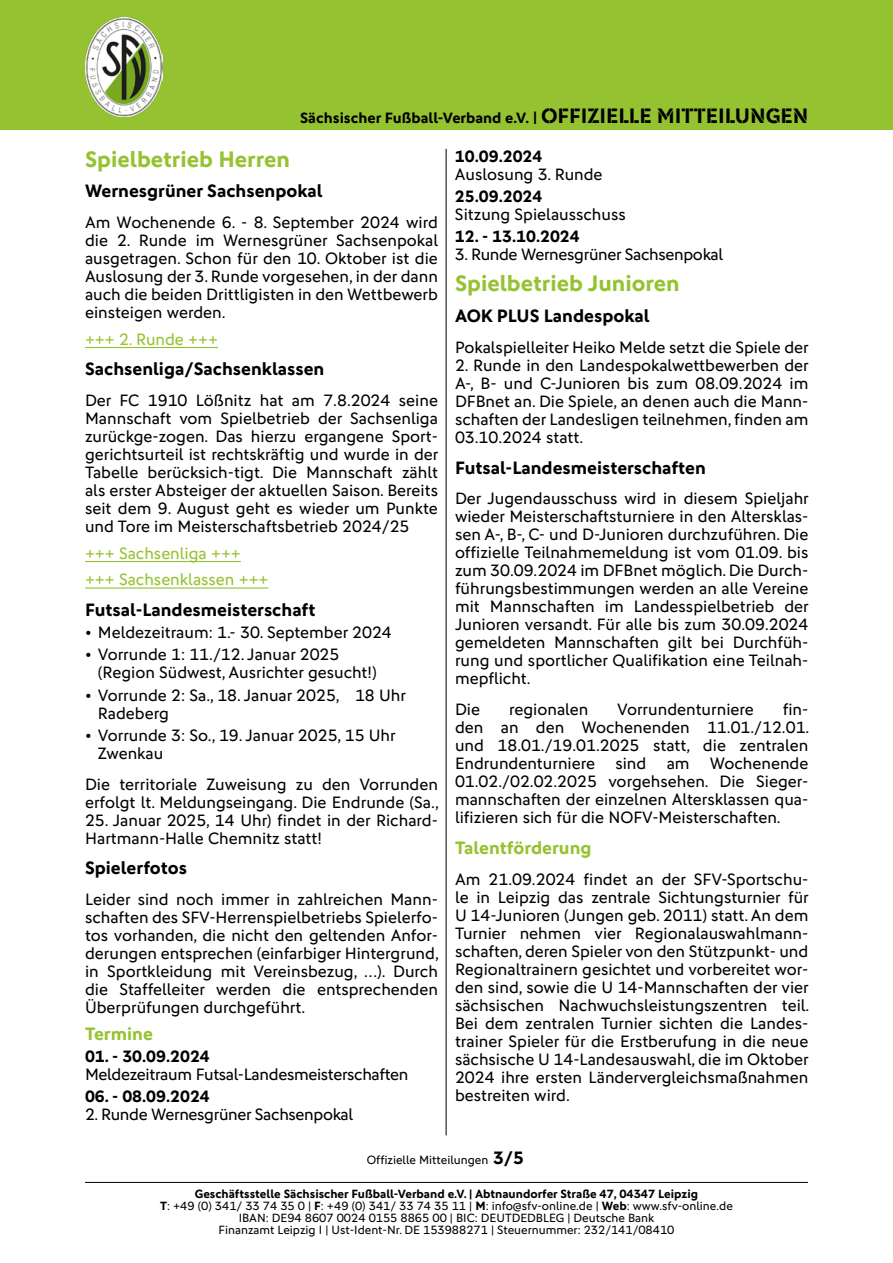
<style>
.page{position:relative;width:893px;height:1263px;background:#fff}
.page>*{position:absolute;margin:0;border:0;box-sizing:border-box;transform-origin:0 0}
.t1{font:700 22.5px "DFB Sans";color:#95c230}
.t2{font:700 18px "DFB Sans";color:#000}
.t3{font:700 18px "DFB Sans";color:#95c230}
.t4{font:16.5px/18px "DFB Sans";color:#000;text-align:justify}
.t5{font:16.5px "DFB Sans";letter-spacing:-.02em;color:#000}
.t6{font:700 16.5px "DFB Sans";color:#000}
.t7{font:16.5px/26.5px "DFB Sans";color:#95c230}
.t8{font:700 15px "DFB Sans";color:#000}
.t9{font:12px/12px "DFB Sans";color:#000;text-align:center}
.s1{font-family:"DFB Stencil";font-weight:400}
.s2{font-family:"DFB Stencil";font-weight:400;font-size:21px}
.s3{font-weight:700;font-size:18px}
.s4{font-weight:700}
</style>
<div class="page">
<div style="left:0;top:0;width:893px;height:130px;background:#95c230"></div>
<img style="left:85px;top:18px;width:77px;height:98px">
<hr style="left:85px;top:1182px;width:723px;height:1px;background:#000">
<hr style="left:446px;top:149px;width:1px;height:986px;background:#000">
<hr style="left:85px;top:347px;width:133px;height:1px;background:#95c230">
<hr style="left:85px;top:561px;width:156px;height:1px;background:#95c230">
<hr style="left:85px;top:587px;width:183px;height:2px;background:#95c230">
<p class="t8" style="left:300px;top:109px;width:510px">Sächsischer Fußball-Verband e.V. <span class="s1">|</span> <span class="s2">OFFIZIELLE MITTEILUNGEN</span></p>
<h1 class="t1" style="left:85px;top:145px;width:206px">Spielbetrieb Herren</h1>
<p class="t2" style="left:85px;top:180px;width:239px">Wernesgrüner Sachsenpokal</p>
<p class="t4" style="left:85px;top:213px;width:354px">Am Wochenende 6. - 8. September 2024 wird die 2. Runde im Wernesgrüner Sachsenpokal ausgetragen. Schon für den 10. Oktober ist die Auslosung der 3. Runde vorgesehen, in der dann auch die beiden Drittligisten in den Wettbewerb einsteigen werden.</p>
<p class="t7" style="left:85px;top:325px;width:134px">+++ 2. Runde +++</p>
<p class="t2" style="left:85px;top:358px;width:241px">Sachsenliga/Sachsenklassen</p>
<p class="t4" style="left:85px;top:391px;width:355px">Der FC 1910 Lößnitz hat am 7.8.2024 seine Mannschaft vom Spielbetrieb der Sachsenliga zurückge-zogen. Das hierzu ergangene Sport&shy;gerichtsurteil ist rechtskräftig und wurde in der Tabelle berücksich-tigt. Die Mannschaft zählt als erster Absteiger der aktuellen Saison. Bereits seit dem 9. August geht es wieder um Punkte und Tore im Meisterschaftsbetrieb 2024/25</p>
<p class="t7" style="left:85px;top:539px;width:185px">+++ Sachsenliga +++ +++ Sachsenklassen +++</p>
<p class="t2" style="left:85px;top:599px;width:232px">Futsal-Landesmeisterschaft</p>
<p class="t4" style="left:85px;top:623px;width:308px">• Meldezeitraum: 1.- 30. September 2024</p>
<p class="t4" style="left:98px;top:645px;width:280px;text-indent:-13px">• Vorrunde 1: 11./12. Januar 2025 (Region Südwest, Ausrichter gesucht!)</p>
<p class="t4" style="left:98px;top:686px;width:310px;text-indent:-13px">• Vorrunde 2: Sa., 18. Januar 2025, 18 Uhr<br>Radeberg</p>
<p class="t4" style="left:98px;top:726px;width:299px;text-indent:-13px">• Vorrunde 3: So., 19. Januar 2025, 15 Uhr<br>Zwenkau</p>
<p class="t4" style="left:85px;top:775px;width:355px">Die territoriale Zuweisung zu den Vorrunden erfolgt lt. Meldungseingang. Die Endrunde (Sa.,</p>
<p class="t4" style="left:85px;top:811px;width:354px">25. Januar 2025, 14 Uhr) findet in der Richard-<br>Hartmann-Halle Chemnitz statt!</p>
<p class="t2" style="left:85px;top:857px;width:103px">Spielerfotos</p>
<p class="t4" style="left:85px;top:890px;width:355px">Leider sind noch immer in zahlreichen Mann&shy;schaften des SFV-Herrenspielbetriebs Spielerfo&shy;tos vorhanden, die nicht den geltenden Anfor&shy;derungen entsprechen (einfarbiger Hintergrund, in Sportkleidung mit Vereinsbezug, …). Durch die Staffelleiter werden die entsprechenden Überprüfungen durchgeführt.</p>
<p class="t3" style="left:85px;top:1023px;width:69px">Termine</p>
<p class="t6" style="left:85px;top:1047px;width:126px">01. - 30.09.2024</p>
<p class="t5" style="left:85px;top:1065px;width:325px">Meldezeitraum Futsal-Landesmeisterschaften</p>
<p class="t6" style="left:85px;top:1087px;width:126px">06. - 08.09.2024</p>
<p class="t5" style="left:85px;top:1105px;width:270px">2. Runde Wernesgrüner Sachsenpokal</p>
<p class="t6" style="left:455px;top:146px;width:89px">10.09.2024</p>
<p class="t4" style="left:455px;top:165px;width:149px">Auslosung 3. Runde</p>
<p class="t6" style="left:455px;top:187px;width:89px">25.09.2024</p>
<p class="t4" style="left:455px;top:205px;width:172px">Sitzung Spielausschuss</p>
<p class="t6" style="left:455px;top:227px;width:126px">12. - 13.10.2024</p>
<p class="t5" style="left:455px;top:245px;width:270px">3. Runde Wernesgrüner Sachsenpokal</p>
<h1 class="t1" style="left:455px;top:270px;width:226px">Spielbetrieb Junioren</h1>
<p class="t2" style="left:455px;top:305px;width:196px">AOK PLUS Landespokal</p>
<p class="t4" style="left:455px;top:338px;width:355px">Pokalspielleiter Heiko Melde setzt die Spiele der</p>
<p class="t4" style="left:455px;top:356px;width:355px">2. Runde in den Landespokalwettbewerben der A-, B- und C-Junioren bis zum 08.09.2024 im DFBnet an. Die Spiele, an denen auch die Mann&shy;schaften der Landesligen teilnehmen, finden am 03.10.2024 statt.</p>
<p class="t2" style="left:455px;top:457px;width:252px">Futsal-Landesmeisterschaften</p>
<p class="t4" style="left:455px;top:490px;width:355px">Der Jugendausschuss wird in diesem Spieljahr wieder Meisterschaftsturniere in den Altersklas&shy;sen A-, B-, C- und D-Junioren durchzuführen. Die offizielle Teilnahmemeldung ist vom 01.09. bis zum 30.09.2024 im DFBnet möglich. Die Durch&shy;führungsbestimmungen werden an alle Vereine mit Mannschaften im Landesspielbetrieb der Junioren versandt. Für alle bis zum 30.09.2024 gemeldeten Mannschaften gilt bei Durchfüh&shy;rung und sportlicher Qualifikation eine Teilnah&shy;mepflicht.</p>
<p class="t4" style="left:455px;top:700px;width:27px">Die</p>
<p class="t4" style="left:509px;top:700px;width:81px">regionalen</p>
<p class="t4" style="left:617px;top:700px;width:138px">Vorrundenturniere</p>
<p class="t4" style="left:455px;top:700px;width:356px;text-indent:328px">fin&shy;den an den Wochenenden 11.01./12.01. und 18.01./19.01.2025 statt, die zentralen Endrundenturniere sind am Wochenende 01.02./02.02.2025 vorgehsehen. Die Sieger&shy;mannschaften der einzelnen Altersklassen qua&shy;lifizieren sich für die NOFV-Meisterschaften.</p>
<p class="t3" style="left:455px;top:837px;width:138px">Talentförderung</p>
<p class="t4" style="left:455px;top:870px;width:356px">Am 21.09.2024 findet an der SFV-Sportschu&shy;le in Leipzig das zentrale Sichtungsturnier für U 14-Junioren (Jungen geb. 2011) statt. An dem Turnier nehmen vier Regionalauswahlmann&shy;schaften, deren Spieler von den Stützpunkt- und Regionaltrainern gesichtet und vorbereitet wor&shy;den sind, sowie die U 14-Mannschaften der vier sächsischen Nachwuchsleistungszentren teil.<br>Bei dem zentralen Turnier sichten die Landes&shy;trainer Spieler für die Erstberufung in die neue sächsische U 14-Landesauswahl, die im Oktober 2024 ihre ersten Ländervergleichsmaßnahmen bestreiten wird.</p>
<p class="t9" style="left:367px;top:1154px;width:159px">Offizielle Mitteilungen <span class="s3">3/5</span></p>
<p class="t9" style="left:160px;top:1188px;width:574px"><span class="s4">Geschäftsstelle Sächsischer Fußball-Verband e.V. | Abtnaundorfer Straße 47, 04347 Leipzig<br>T</span>: +49 (0) 341/ 33 74 35 0 | <span class="s4">F</span>: +49 (0) 341/ 33 74 35 11 | <span class="s4">M</span>: info@sfv-online.de | <span class="s4">Web</span>: www.sfv-online.de IBAN: DE94 8607 0024 0155 8865 00 | BIC: DEUTDEDBLEG | Deutsche Bank<br>Finanzamt Leipzig I | Ust-Ident-Nr. DE 153988271 | Steuernummer: 232/141/08410</p>
</div>
